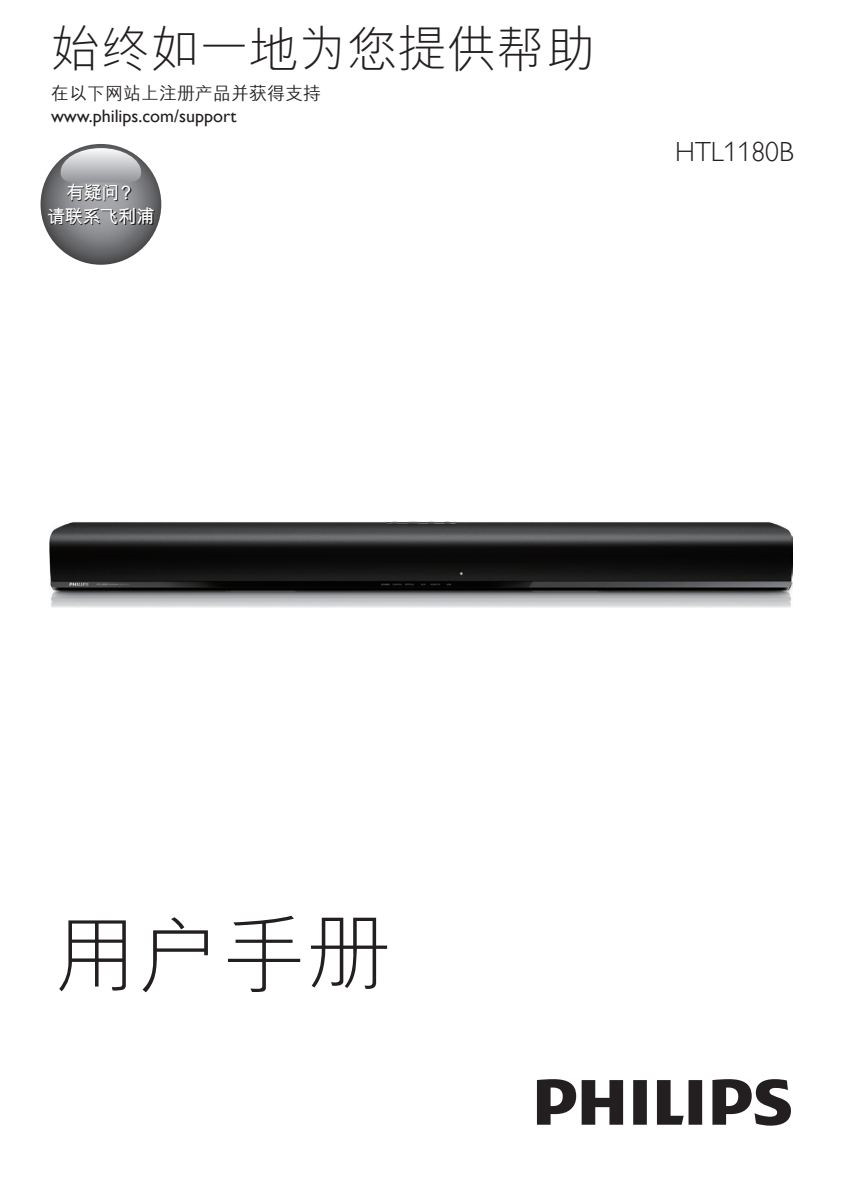
<style>
.page{position:relative;width:842px;height:1191px;background:#fff}
.page>*{position:absolute;margin:0;border:0;box-sizing:border-box;transform-origin:0 0}
.t1{font:84.4px "M Hei GB Light";color:#231f20}
.t2{font:49.6px "M Hei GB Light";color:#231f20}
.t3{font:27.6px "Gill Sans Alt One WGL Light";color:#231f20}
.t4{font:18.2px/23.8px "Arial Unicode MS";letter-spacing:-.03em;color:#fff;text-align:center}
.t5{font:18px "Gill Sans Alt One WGL";color:#231f20}
.t6{font:18px "M Hei GB Medium";color:#231f20}
</style>
<div class="page">
<svg style="left:537px;top:1079px;width:254px;height:46px"></svg>
<img style="left:41px;top:144px;width:120px;height:121px;border-radius:60px">
<svg style="left:61px;top:148px;width:80px;height:36px"></svg>
<svg style="left:49px;top:184px;width:105px;height:41px"></svg>
<img style="left:49px;top:522px;width:744px;height:85px">
<h2 class="t2" style="left:51px;top:23px;width:546px">始终如一地为您提供帮助</h2>
<p class="t6" style="left:51px;top:84px;width:271px">在以下网站上注册产品并获得支持</p>
<p class="t5" style="left:51px;top:103px;width:187px">www.philips.com/support</p>
<p class="t4" style="left:47px;top:181px;width:109px">有疑问？<br>请联系飞利浦</p>
<h3 class="t3" style="left:675px;top:133px;width:120px">HTL1180B</h3>
<h1 class="t1" style="left:54px;top:910px;width:339px">用户手册</h1>
</div>
